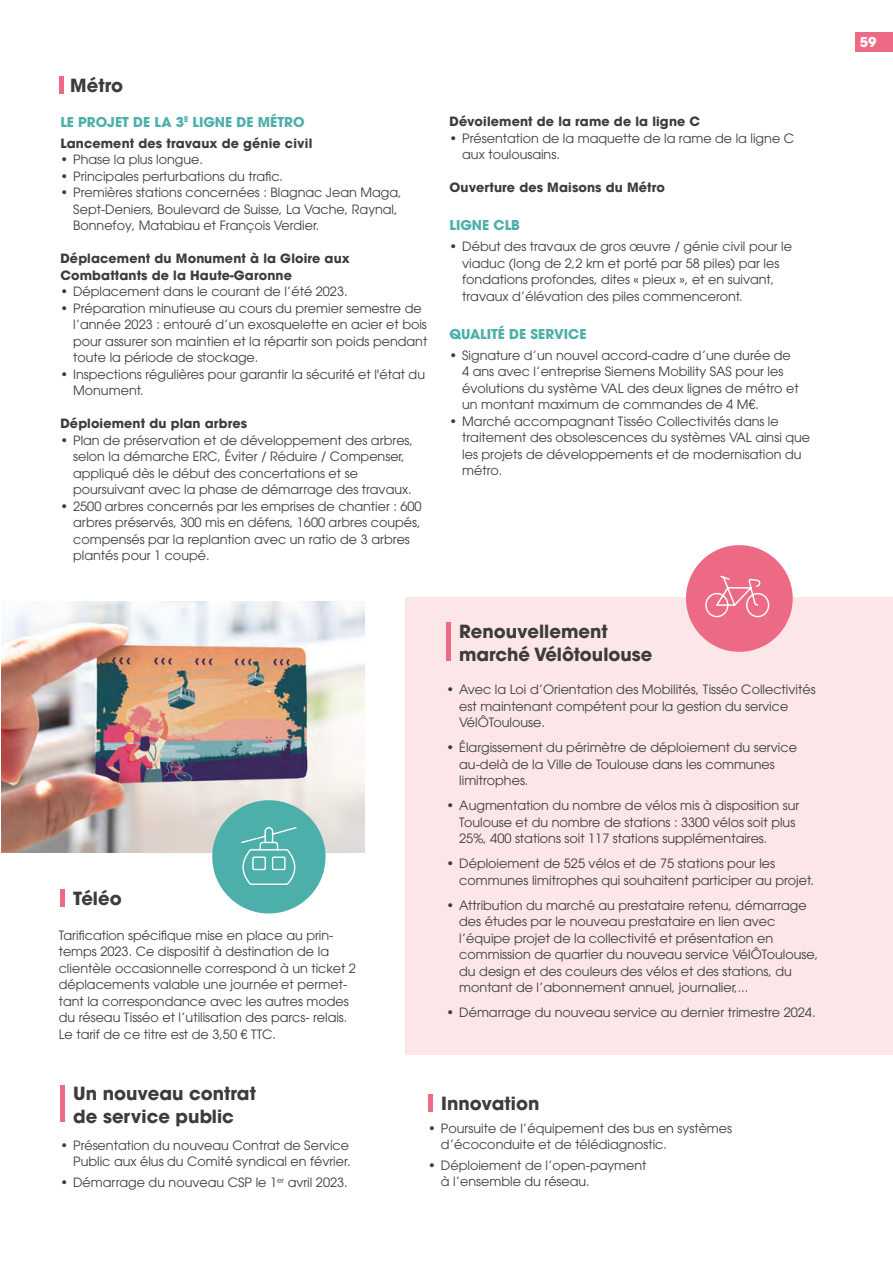
<style>
.page{position:relative;width:893px;height:1263px;background:#fff}
.page>*{position:absolute;margin:0;border:0;box-sizing:border-box;transform-origin:0 0}
.t1{font:700 18px/22.5px "ITC Avant Garde Pro";color:#3c3c3b}
.t2{font:700 13.5px "ITC Avant Garde Pro";color:#4dafa9}
.t3{font:700 13.5px "ITC Avant Garde Pro";color:#fff}
.t4{font:12.75px/16.5px "ITC Avant Garde Std";color:#3c3c3b}
.t5{font:700 12.75px/16.5px "ITC Avant Garde Pro";letter-spacing:.01em;color:#3c3c3b}
</style>
<div class="page">
<div style="left:855px;top:33px;width:38px;height:19px;background:#ed6a84"></div>
<div style="left:406px;top:597px;width:487px;height:457px;background:#fce6e8"></div>
<hr style="left:60px;top:77px;width:4px;height:17px;background:#ed6a84">
<hr style="left:446px;top:623px;width:4px;height:38px;background:#ed6a84">
<div style="left:686px;top:545px;width:107px;height:107px;background:#ed6a84;border-radius:50%"></div>
<svg style="left:705px;top:575px;width:65px;height:43px"></svg>
<img style="left:2px;top:601px;width:363px;height:252px">
<hr style="left:429px;top:1095px;width:4px;height:17px;background:#ed6a84">
<div style="left:60px;top:1085px;width:5px;height:36px;background:#ed6a84"></div>
<div style="left:60px;top:890px;width:5px;height:17px;background:#ed6a84"></div>
<div style="left:212px;top:800px;width:114px;height:113px;background:#4dafa9;border-radius:50%"></div>
<svg style="left:241px;top:827px;width:56px;height:58px"></svg>
<h1 class="t1" style="left:70px;top:74px;width:54px">Métro</h1>
<p class="t2" style="left:60px;top:113px;width:246px">LE PROJET DE LA 3<sup>E</sup> LIGNE DE MÉTRO</p>
<p class="t5" style="left:60px;top:135px;width:253px">Lancement des travaux de génie civil</p>
<p class="t4" style="left:60px;top:151px;width:144px">• Phase la plus longue.</p>
<p class="t4" style="left:60px;top:168px;width:224px">• Principales perturbations du trafic.</p>
<p class="t4" style="left:73px;top:184px;width:330px;text-indent:-13px">• Premières stations concernées : Blagnac Jean Maga,<br>Sept-Deniers, Boulevard de Suisse, La Vache, Raynal,<br>Bonnefoy, Matabiau et François Verdier.</p>
<p class="t5" style="left:60px;top:250px;width:291px">Déplacement du Monument à la Gloire aux<br>Combattants de la Haute-Garonne</p>
<p class="t4" style="left:60px;top:283px;width:289px">• Déplacement dans le courant de l’été 2023.</p>
<p class="t4" style="left:73px;top:300px;width:356px;text-indent:-13px">• Préparation minutieuse au cours du premier semestre de l’année 2023 : entouré d’un exosquelette en acier et bois pour assurer son maintien et la répartir son poids pendant toute la période de stockage.</p>
<p class="t4" style="left:73px;top:366px;width:353px;text-indent:-13px">• Inspections régulières pour garantir la sécurité et l'état du<br>Monument.</p>
<p class="t5" style="left:60px;top:415px;width:188px">Déploiement du plan arbres</p>
<p class="t4" style="left:73px;top:432px;width:341px;text-indent:-13px">• Plan de préservation et de développement des arbres, selon la démarche ERC, Éviter / Réduire / Compenser, appliqué dès le début des concertations et se poursuivant avec la phase de démarrage des travaux.</p>
<p class="t4" style="left:73px;top:498px;width:350px;text-indent:-13px">• 2500 arbres concernés par les emprises de chantier : 600 arbres préservés, 300 mis en défens, 1600 arbres coupés, compensés par la replantion avec un ratio de 3 arbres plantés pour 1 coupé.</p>
<p class="t5" style="left:449px;top:113px;width:252px">Dévoilement de la rame de la ligne C</p>
<p class="t4" style="left:462px;top:130px;width:333px;text-indent:-13px">• Présentation de la maquette de la rame de la ligne C aux toulousains.</p>
<p class="t5" style="left:449px;top:179px;width:217px">Ouverture des Maisons du Métro</p>
<p class="t2" style="left:449px;top:216px;width:72px">LIGNE CLB</p>
<p class="t4" style="left:462px;top:238px;width:331px;text-indent:-13px">• Début des travaux de gros œuvre / génie civil pour le viaduc (long de 2,2 km et porté par 58 piles) par les fondations profondes, dites « pieux », et en suivant, travaux d’élévation des piles commenceront.</p>
<p class="t2" style="left:449px;top:325px;width:139px">QUALITÉ DE SERVICE</p>
<p class="t4" style="left:462px;top:346px;width:338px;text-indent:-13px">• Signature d’un nouvel accord-cadre d’une durée de 4 ans avec l’entreprise Siemens Mobility SAS pour les évolutions du système VAL des deux lignes de métro et un montant maximum de commandes de 4 M€.</p>
<p class="t4" style="left:462px;top:412px;width:349px;text-indent:-13px">• Marché accompagnant Tisséo Collectivités dans le traitement des obsolescences du systèmes VAL ainsi que les projets de développements et de modernisation du métro.</p>
<h1 class="t1" style="left:73px;top:887px;width:50px">Téléo</h1>
<p class="t4" style="left:59px;top:927px;width:299px">Tarification spécifique mise en place au prin&shy;temps 2023. Ce dispositif à destination de la clientèle occasionnelle correspond à un ticket 2 déplacements valable une journée et permet&shy;tant la correspondance avec les autres modes du réseau Tisséo et l’utilisation des parcs- relais.<br>Le tarif de ce titre est de 3,50 € TTC.</p>
<h1 class="t1" style="left:459px;top:620px;width:195px">Renouvellement marché Vélôtoulouse</h1>
<p class="t4" style="left:459px;top:681px;width:358px;text-indent:-13px">• Avec la Loi d’Orientation des Mobilités, Tisséo Collectivités est maintenant compétent pour la gestion du service<br>VélÔToulouse.</p>
<p class="t4" style="left:459px;top:739px;width:339px;text-indent:-13px">• Élargissement du périmètre de déploiement du service au-delà de la Ville de Toulouse dans les communes limitrophes.</p>
<p class="t4" style="left:459px;top:797px;width:342px;text-indent:-13px">• Augmentation du nombre de vélos mis à disposition sur<br>Toulouse et du nombre de stations : 3300 vélos soit plus<br>25%, 400 stations soit 117 stations supplémentaires.</p>
<p class="t4" style="left:459px;top:855px;width:356px;text-indent:-13px">• Déploiement de 525 vélos et de 75 stations pour les communes limitrophes qui souhaitent participer au projet.</p>
<p class="t4" style="left:459px;top:897px;width:360px;text-indent:-13px">• Attribution du marché au prestataire retenu, démarrage des études par le nouveau prestataire en lien avec l’équipe projet de la collectivité et présentation en commission de quartier du nouveau service VélÔToulouse, du design et des couleurs des vélos et des stations, du montant de l’abonnement annuel, journalier,...</p>
<p class="t4" style="left:446px;top:1004px;width:371px">• Démarrage du nouveau service au dernier trimestre 2024.</p>
<h1 class="t1" style="left:73px;top:1082px;width:184px">Un nouveau contrat de service public</h1>
<p class="t4" style="left:60px;top:1137px;width:292px;text-align:right">• Présentation du nouveau Contrat de Service<br>Public aux élus du Comité syndical en février.</p>
<p class="t4" style="left:60px;top:1174px;width:289px">• Démarrage du nouveau CSP le 1<sup>er</sup> avril 2023.</p>
<h1 class="t1" style="left:441px;top:1092px;width:100px">Innovation</h1>
<p class="t4" style="left:441px;top:1119px;width:293px;text-indent:-13px">• Poursuite de l’équipement des bus en systèmes d’écoconduite et de télédiagnostic.</p>
<p class="t4" style="left:441px;top:1157px;width:207px;text-indent:-13px">• Déploiement de l’open-payment à l’ensemble du réseau.</p>
<p class="t3" style="left:860px;top:33px;width:18px">59</p>
</div>
